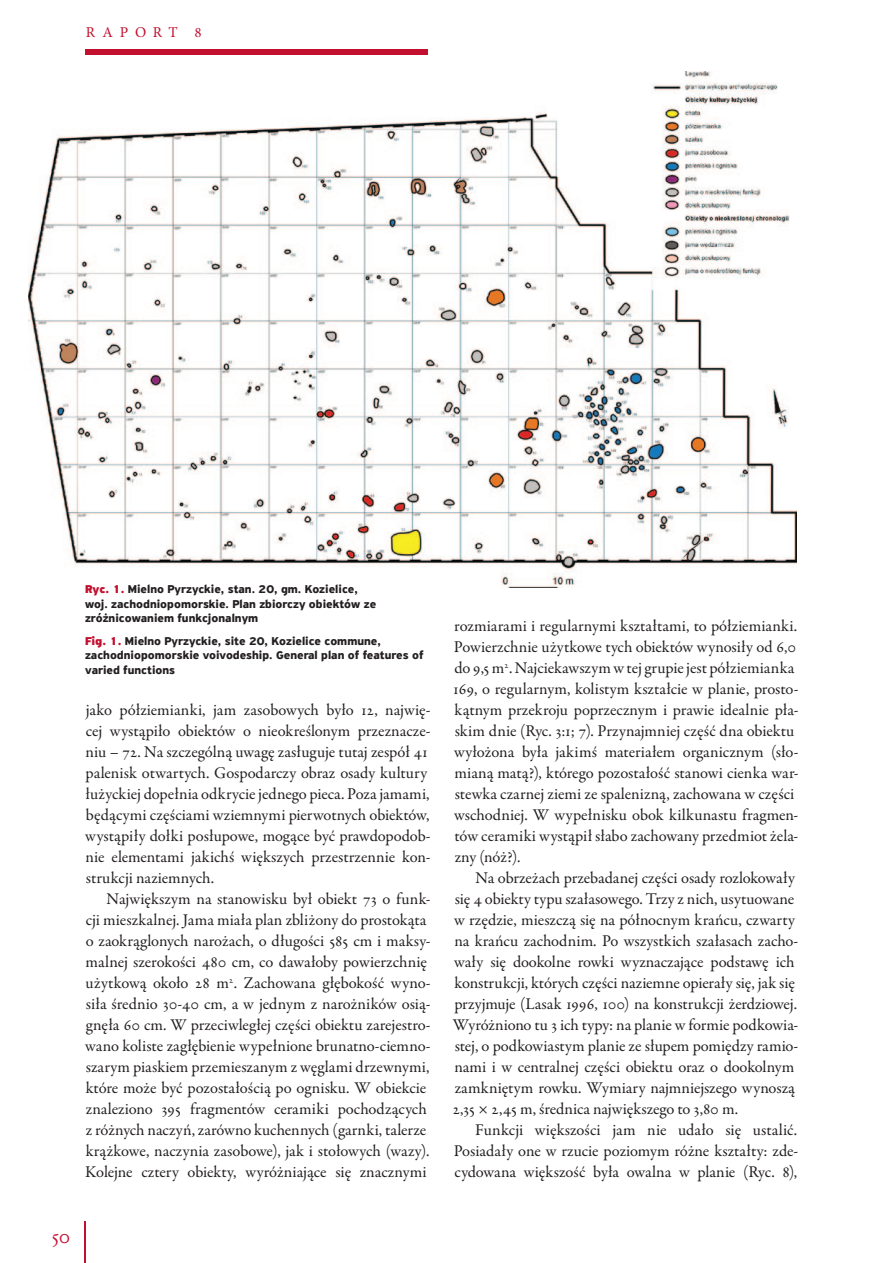
<style>
.page{position:relative;width:893px;height:1263px;background:#fff}
.page>*{position:absolute;margin:0;border:0;box-sizing:border-box;transform-origin:0 0}
.t1{font:21px "Adobe Garamond Pro";color:#c3102f}
.t2{font:16.5px/21px "Garamond Premr Pro";letter-spacing:.005em;color:#231f20}
.t3{font:15px "Minion Pro";letter-spacing:.45em;color:#c3102f}
.t4{font:700 12px/14.4px "PF Highway Sans Pro";color:#231f20}
.s1{font-weight:900;color:#c3102f}
</style>
<div class="page">
<div style="left:85px;top:49px;width:342px;height:6px;background:#c3102f"></div>
<hr style="left:85px;top:1221px;width:1px;height:42px;background:#c3102f">
<img style="left:29px;top:71px;width:767px;height:516px">
<p class="t3" style="left:86px;top:23px;width:118px">RAPORT 8</p>
<p class="t4" style="left:85px;top:582px;width:293px"><span class="s1">Ryc. 1.</span> Mielno Pyrzyckie, stan. 20, gm. Kozielice, woj. zachodniopomorskie. Plan zbiorczy obiektów ze zróżnicowaniem funkcjonalnym</p>
<p class="t4" style="left:85px;top:634px;width:340px"><span class="s1">Fig. 1.</span> Mielno Pyrzyckie, site 20, Kozielice commune, zachodniopomorskie voivodeship. General plan of features of varied functions</p>
<p class="t2" style="left:85px;top:700px;width:347px">jako półziemianki, jam zasobowych było 12, najwię&shy;cej wystąpiło obiektów o nieokreślonym przeznacze&shy;niu – 72. Na szczególną uwagę zasługuje tutaj zespół 41 palenisk otwartych. Gospodarczy obraz osady kultury łużyckiej dopełnia odkrycie jednego pieca. Poza jamami, będącymi częściami wziemnymi pierwotnych obiektów, wystąpiły dołki posłupowe, mogące być prawdopodob&shy;nie elementami jakichś większych przestrzennie kon&shy;strukcji naziemnych.</p>
<p class="t2" style="left:85px;top:889px;width:347px;text-indent:21px">Największym na stanowisku był obiekt 73 o funk&shy;cji mieszkalnej. Jama miała plan zbliżony do prostokąta o zaokrąglonych narożach, o długości 585 cm i maksy&shy;malnej szerokości 480 cm, co dawałoby powierzchnię użytkową około 28 m<sup>2</sup>. Zachowana głębokość wyno&shy;siła średnio 30-40 cm, a w jednym z narożników osią&shy;gnęła 60 cm. W przeciwległej części obiektu zarejestro&shy;wano koliste zagłębienie wypełnione brunatno-ciemno&shy;szarym piaskiem przemieszanym z węglami drzewnymi, które może być pozostałością po ognisku. W obiekcie znaleziono 395 fragmentów ceramiki pochodzących z różnych naczyń, zarówno kuchennych (garnki, talerze krążkowe, naczynia zasobowe), jak i stołowych (wazy).<br>Kolejne cztery obiekty, wyróżniające się znacznymi</p>
<p class="t1" style="left:51px;top:1224px;width:20px">50</p>
<p class="t2" style="left:453px;top:616px;width:347px">rozmiarami i regularnymi kształtami, to półziemianki.<br>Powierzchnie użytkowe tych obiektów wynosiły od 6,0 do 9,5 m<sup>2</sup>. Najciekawszym w tej grupie jest półziemianka 169, o regularnym, kolistym kształcie w planie, prosto&shy;kątnym przekroju poprzecznym i prawie idealnie pła&shy;skim dnie (Ryc. 3:1; 7). Przynajmniej część dna obiektu wyłożona była jakimś materiałem organicznym (sło&shy;mianą matą?), którego pozostałość stanowi cienka war&shy;stewka czarnej ziemi ze spalenizną, zachowana w części wschodniej. W wypełnisku obok kilkunastu fragmen&shy;tów ceramiki wystąpił słabo zachowany przedmiot żela&shy;zny (nóż?).</p>
<p class="t2" style="left:453px;top:868px;width:347px;text-indent:23px">Na obrzeżach przebadanej części osady rozlokowały się 4 obiekty typu szałasowego. Trzy z nich, usytuowane w rzędzie, mieszczą się na północnym krańcu, czwarty na krańcu zachodnim. Po wszystkich szałasach zacho&shy;wały się dookolne rowki wyznaczające podstawę ich konstrukcji, których części naziemne opierały się, jak się przyjmuje (Lasak 1996, 100) na konstrukcji żerdziowej.<br>Wyróżniono tu 3 ich typy: na planie w formie podkowia&shy;stej, o podkowiastym planie ze słupem pomiędzy ramio&shy;nami i w centralnej części obiektu oraz o dookolnym zamkniętym rowku. Wymiary najmniejszego wynoszą 2,35 × 2,45 m, średnica największego to 3,80 m.</p>
<p class="t2" style="left:454px;top:1120px;width:346px;text-align:justify;text-indent:21px">Funkcji większości jam nie udało się ustalić.<br>Posiadały one w rzucie poziomym różne kształty: zde&shy;cydowana większość była owalna w planie (Ryc. 8),</p>
</div>
